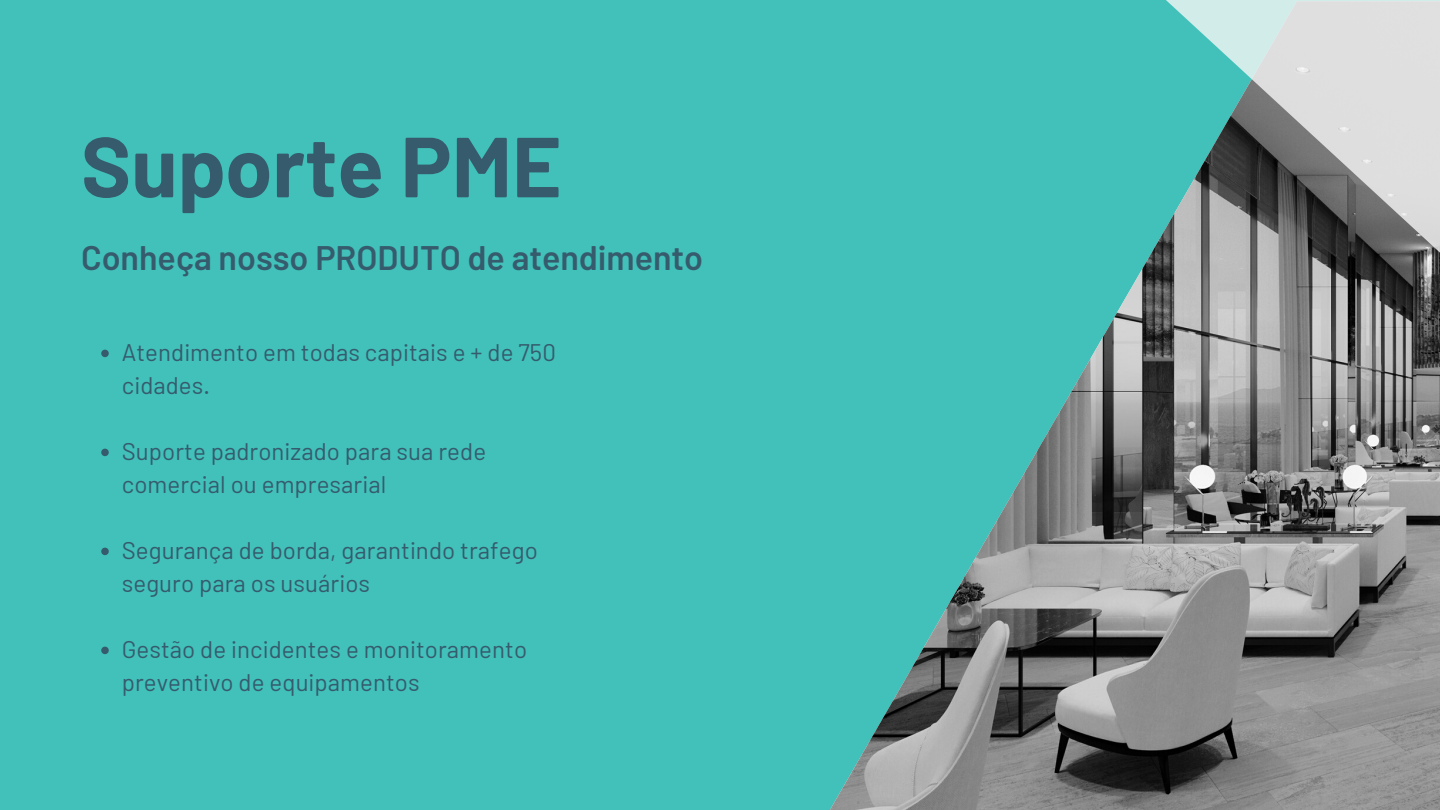
<style>
.page{position:relative;width:1440px;height:810px;background:#41c1ba}
.page>*{position:absolute;margin:0;border:0;box-sizing:border-box;transform-origin:0 0}
.t1{font:700 85px "Barlow";color:#365b6d}
.t2{font:600 34px "Barlow";color:#365b6d}
.t3{font:24px/33px "Barlow";letter-spacing:.005em;color:#365b6d}
</style>
<div class="page">
<img style="left:830px;top:253px;width:610px;height:556px">
<svg style="left:1151px;top:0;width:289px;height:253px"></svg>
<svg style="left:101px;top:350px;width:8px;height:7px"></svg>
<svg style="left:101px;top:449px;width:8px;height:7px"></svg>
<svg style="left:101px;top:548px;width:8px;height:7px"></svg>
<svg style="left:101px;top:647px;width:8px;height:7px"></svg>
<h1 class="t1" style="left:81px;top:112px;width:482px">Suporte PME</h1>
<p class="t2" style="left:81px;top:236px;width:624px">Conheça nosso PRODUTO de atendimento</p>
<p class="t3" style="left:122px;top:335px;width:436px">Atendimento em todas capitais e + de 750 cidades.</p>
<p class="t3" style="left:122px;top:434px;width:366px">Suporte padronizado para sua rede comercial ou empresarial</p>
<p class="t3" style="left:122px;top:533px;width:418px">Segurança de borda, garantindo trafego seguro para os usuários</p>
<p class="t3" style="left:122px;top:632px;width:407px">Gestão de incidentes e monitoramento preventivo de equipamentos</p>
</div>
